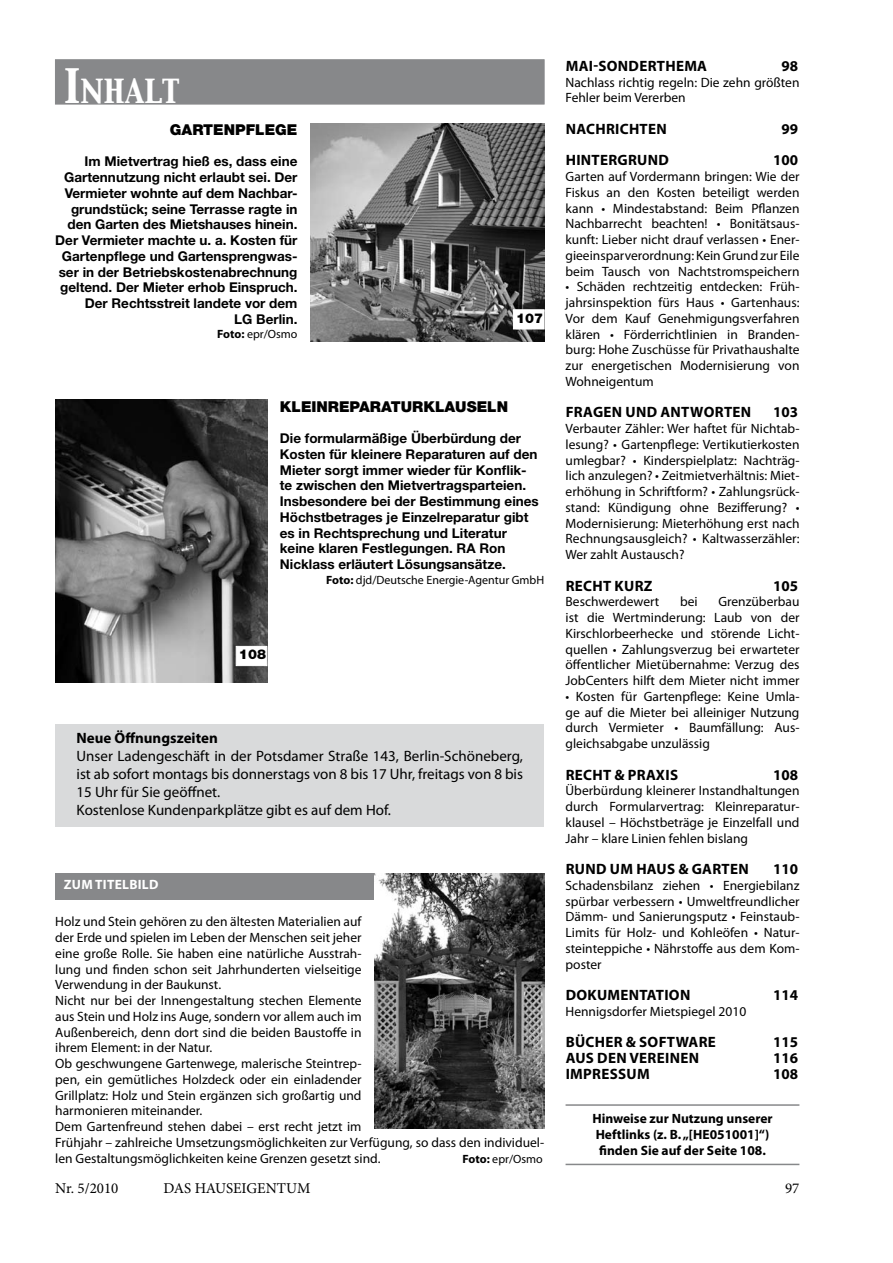
<style>
.page{position:relative;width:893px;height:1263px;background:#fff}
.page>*{position:absolute;margin:0;border:0;box-sizing:border-box;transform-origin:0 0}
.t1{font:29.4px "Capitals";color:#fff}
.t2{font:15px/18px "Myriad Pro";color:#000}
.t3{font:700 15px "Myriad Pro";letter-spacing:.02em;color:#000}
.t4{font:900 15px "Helvetica Neue LT";color:#000}
.t5{font:15px "Minion Pro";color:#000}
.t6{font:700 15px "Myriad Pro";color:#000}
.t7{font:13.5px/15.8px "Myriad Pro";color:#000;text-align:justify}
.t8{font:700 13.5px/15.8px "Helvetica Neue LT";color:#000}
.t9{font:700 13.5px/16.2px "Myriad Pro";color:#000}
.t10{font:700 13.5px "Myriad Pro";letter-spacing:.02em;color:#fff}
.t11{font:900 13.5px "Helvetica Neue LT";color:#000}
.t12{font:12px "Myriad Pro";color:#000}
.s1{font-size:42px}
.s2{font-weight:700}
</style>
<div class="page">
<div style="left:55px;top:873px;width:348px;height:27px;background:#87888a"></div>
<img style="left:310px;top:123px;width:234px;height:218px">
<div style="left:513px;top:310px;width:31px;height:19px;background:#fff"></div>
<div style="left:55px;top:60px;width:489px;height:44px;background:#87888a"></div>
<div style="left:55px;top:724px;width:489px;height:103px;background:#d9dadb"></div>
<hr style="left:566px;top:1104px;width:233px;height:2px;background:#87888a">
<hr style="left:566px;top:1164px;width:233px;height:1px;background:#87888a">
<img style="left:374px;top:873px;width:170px;height:256px">
<img style="left:55px;top:400px;width:212px;height:282px">
<div style="left:236px;top:646px;width:31px;height:20px;background:#fff"></div>
<h1 class="t1" style="left:64px;top:72px;width:117px"><span class="s1">I</span>nhalt</h1>
<p class="t4" style="left:170px;top:121px;width:129px">GARTENPFLEGE</p>
<p class="t8" style="left:55px;top:153px;width:244px;text-align:right">Im Mietvertrag hieß es, dass eine Gartennutzung nicht erlaubt sei. Der Vermieter wohnte auf dem Nachbar&shy;grundstück; seine Terrasse ragte in den Garten des Mietshauses hinein.<br>Der Vermieter machte u. a. Kosten für Gartenpflege und Gartensprengwas&shy;ser in der Betriebskostenabrechnung geltend. Der Mieter erhob Einspruch.<br>Der Rechtsstreit landete vor dem<br>LG Berlin.</p>
<p class="t12" style="left:217px;top:327px;width:82px"><span class="s2">FOTO:</span> epr/Osmo</p>
<p class="t11" style="left:516px;top:310px;width:29px">107</p>
<p class="t4" style="left:280px;top:397px;width:230px">KLEINREPARATURKLAUSELN</p>
<p class="t8" style="left:280px;top:430px;width:260px">Die formularmäßige Überbürdung der Kosten für kleinere Reparaturen auf den Mieter sorgt immer wieder für Konflik&shy;te zwischen den Mietvertragsparteien.<br>Insbesondere bei der Bestimmung eines Höchstbetrages je Einzelreparatur gibt es in Rechtsprechung und Literatur keine klaren Festlegungen. RA Ron Nicklass erläutert Lösungsansätze.</p>
<p class="t12" style="left:326px;top:572px;width:220px"><span class="s2">FOTO:</span> djd/Deutsche Energie-Agentur GmbH</p>
<p class="t11" style="left:239px;top:646px;width:29px">108</p>
<p class="t6" style="left:77px;top:729px;width:143px">NEUE ÖFFNUNGSZEITEN</p>
<p class="t2" style="left:77px;top:747px;width:448px">Unser Ladengeschäft in der Potsdamer Straße 143, Berlin-Schöneberg, ist ab sofort montags bis donnerstags von 8 bis 17 Uhr, freitags von 8 bis 15 Uhr für Sie geöffnet.<br>Kostenlose Kundenparkplätze gibt es auf dem Hof.</p>
<p class="t10" style="left:64px;top:876px;width:96px">ZUM TITELBILD</p>
<p class="t7" style="left:55px;top:914px;width:490px;text-align:left">Holz und Stein gehören zu den ältesten Materialien auf<br>der Erde und spielen im Leben der Menschen seit jeher<br>eine große Rolle. Sie haben eine natürliche Ausstrah-<br>lung und finden schon seit Jahrhunderten vielseitige<br>Verwendung in der Baukunst.<br>Nicht nur bei der Innengestaltung stechen Elemente<br>aus Stein und Holz ins Auge, sondern vor allem auch im<br>Außenbereich, denn dort sind die beiden Baustoffe in<br>ihrem Element: in der Natur.<br>Ob geschwungene Gartenwege, malerische Steintrep-<br>pen, ein gemütliches Holzdeck oder ein einladender<br>Grillplatz: Holz und Stein ergänzen sich großartig und<br>harmonieren miteinander.<br>Dem Gartenfreund stehen dabei – erst recht jetzt im<br>Frühjahr – zahlreiche Umsetzungsmöglichkeiten zur Verfügung, so dass den individuel&shy;len Gestaltungsmöglichkeiten keine Grenzen gesetzt sind.</p>
<p class="t12" style="left:463px;top:1151px;width:82px"><span class="s2">FOTO:</span> epr/Osmo</p>
<p class="t3" style="left:566px;top:56px;width:143px">MAI-SONDERTHEMA</p>
<p class="t3" style="left:781px;top:56px;width:18px">98</p>
<p class="t7" style="left:566px;top:74px;width:235px">Nachlass richtig regeln: Die zehn größten<br>Fehler beim Vererben</p>
<p class="t3" style="left:566px;top:119px;width:103px">NACHRICHTEN</p>
<p class="t3" style="left:781px;top:119px;width:18px">99</p>
<p class="t3" style="left:566px;top:150px;width:105px">HINTERGRUND</p>
<p class="t3" style="left:773px;top:150px;width:26px">100</p>
<p class="t7" style="left:566px;top:168px;width:235px">Garten auf Vordermann bringen: Wie der Fiskus an den Kosten beteiligt werden kann • Mindestabstand: Beim Pflanzen Nachbarrecht beachten! • Bonitätsaus&shy;kunft: Lieber nicht drauf verlassen • Ener&shy;gieeinsparverordnung: Kein Grund zur Eile beim Tausch von Nachtstromspeichern</p>
<p class="t7" style="left:566px;top:279px;width:235px">• Schäden rechtzeitig entdecken: Früh&shy;jahrsinspektion fürs Haus • Gartenhaus:<br>Vor dem Kauf Genehmigungsverfahren klären • Förderrichtlinien in Branden&shy;burg: Hohe Zuschüsse für Privathaushalte zur energetischen Modernisierung von Wohneigentum</p>
<p class="t3" style="left:566px;top:402px;width:187px">FRAGEN UND ANTWORTEN</p>
<p class="t3" style="left:773px;top:402px;width:26px">103</p>
<p class="t7" style="left:566px;top:420px;width:235px">Verbauter Zähler: Wer haftet für Nichtab&shy;lesung? • Gartenpflege: Vertikutierkosten umlegbar? • Kinderspielplatz: Nachträg&shy;lich anzulegen? • Zeitmietverhältnis: Miet&shy;erhöhung in Schriftform? • Zahlungsrück&shy;stand: Kündigung ohne Bezifferung? • Modernisierung: Mieterhöhung erst nach Rechnungsausgleich? • Kaltwasserzähler:<br>Wer zahlt Austausch?</p>
<p class="t3" style="left:566px;top:576px;width:88px">RECHT KURZ</p>
<p class="t3" style="left:773px;top:576px;width:26px">105</p>
<p class="t7" style="left:566px;top:594px;width:95px">Beschwerdewert</p>
<p class="t7" style="left:680px;top:594px;width:19px">bei</p>
<p class="t7" style="left:566px;top:594px;width:235px;text-indent:153px">Grenzüberbau ist die Wertminderung: Laub von der Kirschlorbeerhecke und störende Licht&shy;quellen • Zahlungsverzug bei erwarteter öffentlicher Mietübernahme: Verzug des JobCenters hilft dem Mieter nicht immer</p>
<p class="t7" style="left:566px;top:688px;width:235px">• Kosten für Gartenpflege: Keine Umla&shy;ge auf die Mieter bei alleiniger Nutzung durch Vermieter • Baumfällung: Aus&shy;gleichsabgabe unzulässig</p>
<p class="t3" style="left:566px;top:765px;width:110px">RECHT &amp; PRAXIS</p>
<p class="t3" style="left:773px;top:765px;width:26px">108</p>
<p class="t7" style="left:566px;top:783px;width:235px">Überbürdung kleinerer Instandhaltungen durch Formularvertrag: Kleinreparatur&shy;klausel – Höchstbeträge je Einzelfall und Jahr – klare Linien fehlen bislang</p>
<p class="t3" style="left:566px;top:859px;width:185px">RUND UM HAUS &amp; GARTEN</p>
<p class="t3" style="left:773px;top:859px;width:26px">110</p>
<p class="t7" style="left:566px;top:877px;width:235px">Schadensbilanz ziehen • Energiebilanz spürbar verbessern • Umweltfreundlicher Dämm- und Sanierungsputz • Feinstaub-Limits für Holz- und Kohleöfen • Natur&shy;steinteppiche • Nährstoffe aus dem Kom&shy;poster</p>
<p class="t3" style="left:566px;top:985px;width:126px">DOKUMENTATION</p>
<p class="t3" style="left:773px;top:985px;width:26px">114</p>
<p class="t7" style="left:566px;top:1003px;width:182px">Hennigsdorfer Mietspiegel 2010</p>
<p class="t3" style="left:566px;top:1032px;width:152px">BÜCHER &amp; SOFTWARE</p>
<p class="t3" style="left:773px;top:1032px;width:26px">115</p>
<p class="t3" style="left:566px;top:1048px;width:135px">AUS DEN VEREINEN</p>
<p class="t3" style="left:773px;top:1048px;width:26px">116</p>
<p class="t3" style="left:566px;top:1064px;width:79px">IMPRESSUM</p>
<p class="t3" style="left:773px;top:1064px;width:26px">108</p>
<p class="t9" style="left:592px;top:1110px;width:182px">HINWEISE ZUR NUTZUNG UNSERER<br>HEFTLINKS (Z. B. „[HE051001]“)<br>FINDEN SIE AUF DER SEITE 108.</p>
<p class="t5" style="left:55px;top:1178px;width:65px">Nr. 5/2010</p>
<p class="t5" style="left:163px;top:1178px;width:148px">DAS HAUSEIGENTUM</p>
<p class="t5" style="left:785px;top:1178px;width:16px">97</p>
</div>
